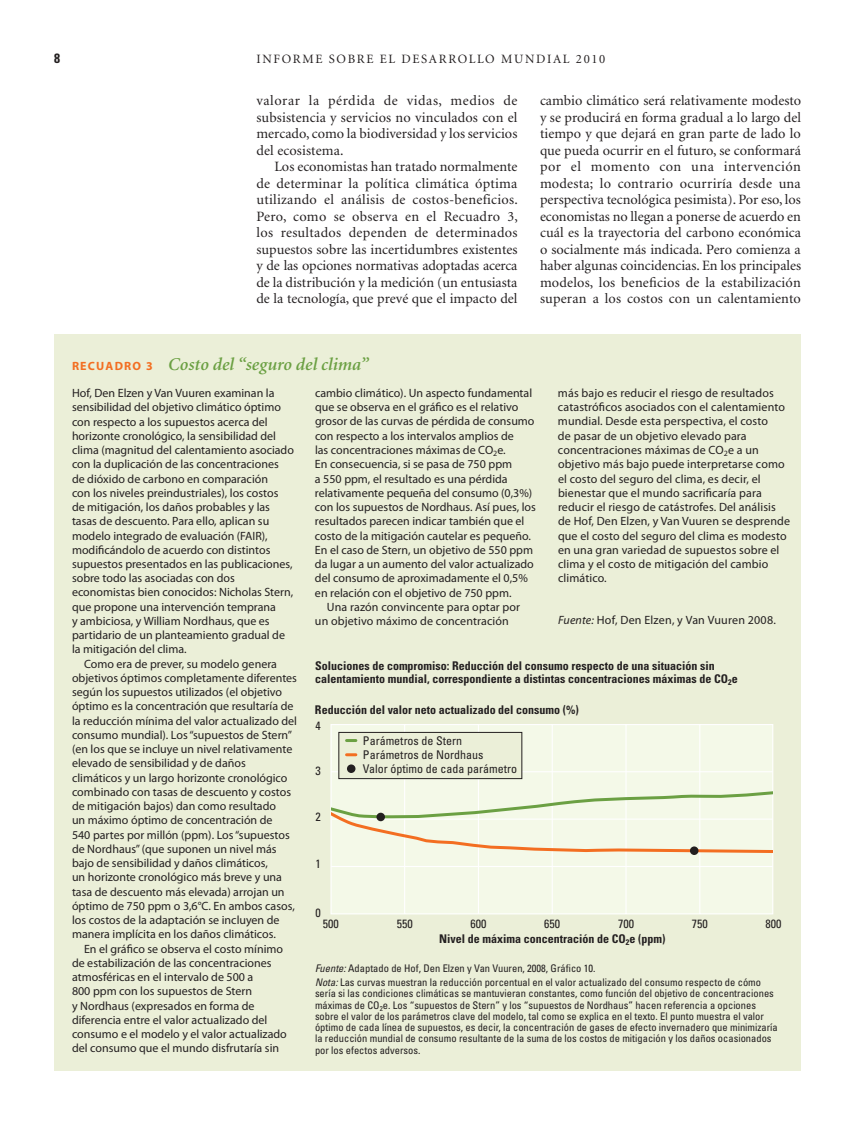
<style>
.page{position:relative;width:864px;height:1134px;background:#fff}
.page>*{position:absolute;margin:0;border:0;box-sizing:border-box;transform-origin:0 0}
.t1{font:italic 600 18px "Minion";letter-spacing:.005em;color:#6ba043}
.t2{font:14.25px/16.5px "Minion";letter-spacing:.005em;color:#231f20;text-align:justify}
.t3{font:700 condensed 13.5px "Univers";color:#231f20}
.t4{font:12.75px "Minion";letter-spacing:.13em;color:#231f20}
.t5{font:12px/14.2px "Myriad Pro";color:#231f20}
.t6{font:700 condensed 12px/13.5px "Univers";color:#231f20}
.t7{font:condensed 12px/14.1px "Univers";color:#231f20}
.t8{font:condensed 10.5px/11.2px "Univers";color:#231f20}
.s1{font-family:"Myriad";font-weight:700;font-style:normal;font-size:12px;color:#f36e21}
.s2{font-style:italic}
</style>
<div class="page">
<div style="left:54px;top:334px;width:747px;height:737px;background:#ebefd8"></div>
<div style="left:330px;top:724px;width:444px;height:191px;background:#f4f9e8"></div>
<hr style="left:331px;top:866px;width:442px;height:1px;background:#fff">
<hr style="left:331px;top:771px;width:442px;height:1px;background:#fff">
<svg style="left:331px;top:789px;width:442px;height:66px"></svg>
<div style="left:339px;top:732px;width:183px;height:47px;background:#ebefd8"></div>
<div style="left:338px;top:732px;width:184px;height:47px;border:1px solid #231f20"></div>
<svg style="left:347px;top:739px;width:9px;height:3px"></svg>
<svg style="left:347px;top:753px;width:9px;height:3px"></svg>
<div style="left:347px;top:764px;width:8px;height:9px;background:#231f20;border-radius:50%"></div>
<div style="left:376px;top:813px;width:9px;height:8px;background:#231f20;border-radius:50%"></div>
<div style="left:690px;top:846px;width:8px;height:9px;background:#231f20;border-radius:50%"></div>
<p class="t3" style="left:54px;top:50px;width:7px">8</p>
<p class="t4" style="left:256px;top:52px;width:57px">informe</p>
<p class="t4" style="left:329px;top:52px;width:93px">sobre el desa</p>
<p class="t4" style="left:439px;top:52px;width:75px">rrollo mun</p>
<p class="t4" style="left:536px;top:52px;width:71px">dial 2010</p>
<p class="t2" style="left:540px;top:93px;width:263px">cambio climático será relativamente modesto y se producirá en forma gradual a lo largo del tiempo y que dejará en gran parte de lado lo que pueda ocurrir en el futuro, se conformará por el momento con una intervención modesta; lo contrario ocurriría desde una perspectiva tecnológica pesimista). Por eso, los economistas no llegan a ponerse de acuerdo en cuál es la trayectoria del carbono económica o socialmente más indicada. Pero comienza a haber algunas coincidencias. En los principales modelos, los beneficios de la estabilización superan a los costos con un calentamiento</p>
<p class="t2" style="left:256px;top:93px;width:263px">valorar la pérdida de vidas, medios de subsistencia y servicios no vinculados con el mercado, como la biodiversidad y los servicios del ecosistema.</p>
<p class="t2" style="left:256px;top:159px;width:263px;text-indent:18px">Los economistas han tratado normalmente de determinar la política climática óptima utilizando el análisis de costos-beneficios.<br>Pero, como se observa en el Recuadro 3, los resultados dependen de determinados supuestos sobre las incertidumbres existentes y de las opciones normativas adoptadas acerca de la distribución y la medición (un entusiasta de la tecnología, que prevé que el impacto del</p>
<h1 class="t1" style="left:72px;top:355px;width:298px"><span class="s1">RECUADR O 3</span> Costo del “seguro del clima”</h1>
<p class="t5" style="left:72px;top:386px;width:224px">Hof, Den Elzen y Van Vuuren examinan la sensibilidad del objetivo climático óptimo con respecto a los supuestos acerca del horizonte cronológico, la sensibilidad del clima (magnitud del calentamiento asociado con la duplicación de las concentraciones de dióxido de carbono en comparación<br>con los niveles preindustriales), los costos de mitigación, los daños probables y las tasas de descuento. Para ello, aplican su modelo integrado de evaluación (FAIR), modificándolo de acuerdo con distintos supuestos presentados en las publicaciones, sobre todo las asociadas con dos economistas bien conocidos: Nicholas Stern, que propone una intervención temprana<br>y ambiciosa, y William Nordhaus, que es partidario de un planteamiento gradual de la mitigación del clima.</p>
<p class="t5" style="left:72px;top:656px;width:227px;text-indent:12px">Como era de prever, su modelo genera objetivos óptimos completamente diferentes según los supuestos utilizados (el objetivo óptimo es la concentración que resultaría de la reducción mínima del valor actualizado del consumo mundial). Los “supuestos de Stern” (en los que se incluye un nivel relativamente elevado de sensibilidad y de daños climáticos y un largo horizonte cronológico combinado con tasas de descuento y costos de mitigación bajos) dan como resultado<br>un máximo óptimo de concentración de<br>540 partes por millón (ppm). Los “supuestos de Nordhaus” (que suponen un nivel más bajo de sensibilidad y daños climáticos,<br>un horizonte cronológico más breve y una tasa de descuento más elevada) arrojan un óptimo de 750 ppm o 3,6°C. En ambos casos, los costos de la adaptación se incluyen de manera implícita en los daños climáticos.</p>
<p class="t5" style="left:72px;top:941px;width:216px;text-indent:12px">En el gráfico se observa el costo mínimo de estabilización de las concentraciones atmosféricas en el intervalo de 500 a<br>800 ppm con los supuestos de Stern<br>y Nordhaus (expresados en forma de diferencia entre el valor actualizado del consumo e el modelo y el valor actualizado del consumo que el mundo disfrutaría sin</p>
<p class="t5" style="left:315px;top:385px;width:222px">cambio climático). Un aspecto fundamental que se observa en el gráfico es el relativo grosor de las curvas de pérdida de consumo con respecto a los intervalos amplios de<br>las concentraciones máximas de CO<sub>2</sub>e.<br>En consecuencia, si se pasa de 750 ppm<br>a 550 ppm, el resultado es una pérdida relativamente pequeña del consumo (0,3%) con los supuestos de Nordhaus. Así pues, los resultados parecen indicar también que el costo de la mitigación cautelar es pequeño.<br>En el caso de Stern, un objetivo de 550 ppm da lugar a un aumento del valor actualizado del consumo de aproximadamente el 0,5% en relación con el objetivo de 750 ppm.</p>
<p class="t5" style="left:315px;top:599px;width:207px;text-indent:12px">Una razón convincente para optar por un objetivo máximo de concentración</p>
<p class="t5" style="left:558px;top:386px;width:234px">más bajo es reducir el riesgo de resultados catastróficos asociados con el calentamiento mundial. Desde esta perspectiva, el costo<br>de pasar de un objetivo elevado para concentraciones máximas de CO<sub>2</sub>e a un objetivo más bajo puede interpretarse como el costo del seguro del clima, es decir, el bienestar que el mundo sacrificaría para reducir el riesgo de catástrofes. Del análisis de Hof, Den Elzen, y Van Vuuren se desprende que el costo del seguro del clima es modesto en una gran variedad de supuestos sobre el clima y el costo de mitigación del cambio climático.</p>
<p class="t5" style="left:558px;top:613px;width:220px"><span class="s2">Fuente:</span> Hof, Den Elzen, y Van Vuuren 2008.</p>
<p class="t6" style="left:315px;top:659px;width:424px">Soluciones de compromiso: Reducción del consumo respecto de una situación sin calentamiento mundial, correspondiente a distintas concentraciones máximas de CO<sub>2</sub>e</p>
<p class="t6" style="left:315px;top:703px;width:265px">Reducción del valor neto actualizado del consumo (%)</p>
<p class="t7" style="left:315px;top:718px;width:7px">4</p>
<p class="t7" style="left:315px;top:764px;width:7px">3</p>
<p class="t7" style="left:315px;top:809px;width:7px">2</p>
<p class="t7" style="left:315px;top:856px;width:7px">1</p>
<p class="t7" style="left:363px;top:734px;width:156px">Parámetros de Stern<br>Parámetros de Nordhaus<br>Valor óptimo de cada parámetro</p>
<p class="t7" style="left:315px;top:905px;width:7px">0</p>
<p class="t7" style="left:323px;top:917px;width:17px">500</p>
<p class="t7" style="left:397px;top:917px;width:17px">550</p>
<p class="t7" style="left:470px;top:917px;width:17px">600</p>
<p class="t7" style="left:544px;top:917px;width:17px">650</p>
<p class="t7" style="left:618px;top:917px;width:17px">700</p>
<p class="t7" style="left:692px;top:917px;width:17px">750</p>
<p class="t7" style="left:766px;top:917px;width:17px">800</p>
<p class="t6" style="left:439px;top:932px;width:228px">Nivel de máxima concentración de CO<sub>2</sub>e (ppm)</p>
<p class="t8" style="left:315px;top:961px;width:448px;line-height:14.2px"><span class="s2">Fuente:</span> Adaptado de Hof, Den Elzen y Van Vuuren, 2008, Gráfico 10.<br><span class="s2">Nota:</span> Las curvas muestran la reducción porcentual en el valor actualizado del consumo respecto de cómo</p>
<p class="t8" style="left:315px;top:988px;width:464px">sería si las condiciones climáticas se mantuvieran constantes, como función del objetivo de concentraciones máximas de CO<sub>2</sub>e. Los “supuestos de Stern” y los “supuestos de Nordhaus” hacen referencia a opciones sobre el valor de los parámetros clave del modelo, tal como se explica en el texto. El punto muestra el valor óptimo de cada línea de supuestos, es decir, la concentración de gases de efecto invernadero que minimizaría la reducción mundial de consumo resultante de la suma de los costos de mitigación y los daños ocasionados por los efectos adversos.</p>
</div>
